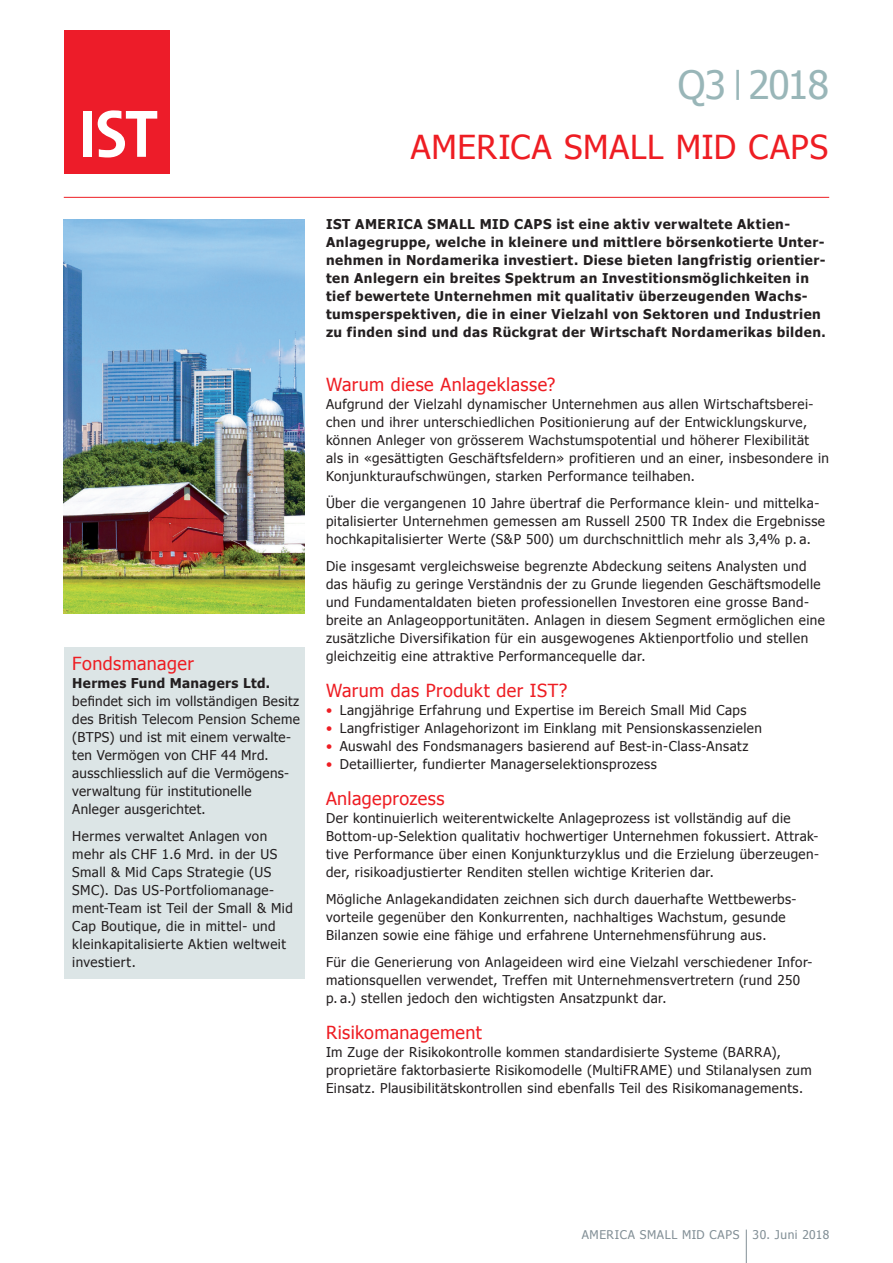
<style>
.page{position:relative;width:893px;height:1263px;background:#fff}
.page>*{position:absolute;margin:0;border:0;box-sizing:border-box;transform-origin:0 0}
.t1{font:39px "Tahoma";letter-spacing:-.03em;color:#99b6b8}
.t2{font:33px "Tahoma";letter-spacing:.025em;color:#ee1d23}
.t3{font:18px "Tahoma";letter-spacing:.025em;color:#ee1d23}
.t4{font:13.5px/18px "Tahoma";letter-spacing:.035em;color:#231f20}
.t5{font:700 13.5px/18px "Tahoma";letter-spacing:.035em;color:#231f20}
.t6{font:12px "Tahoma";letter-spacing:.045em;color:#828f96}
.s1{font-size:31.5px}
.s2{color:#ee1d23}
</style>
<div class="page">
<hr style="left:746px;top:1229px;width:1px;height:34px;background:#828f96">
<div style="left:65px;top:31px;width:105px;height:143px;background:#ed1c29"></div>
<div style="left:83px;top:111px;width:9px;height:46px;background:#fff"></div>
<svg style="left:98px;top:110px;width:59px;height:47px"></svg>
<hr style="left:64px;top:197px;width:765px;height:1px;background:#ee1d23">
<img style="left:64px;top:219px;width:241px;height:394px">
<div style="left:64px;top:647px;width:241px;height:332px;background:#dce5e6"></div>
<h3 class="t3" style="left:72px;top:651px;width:123px">Fondsmanager</h3>
<p class="t5" style="left:72px;top:673px;width:199px">Hermes Fund Managers Ltd.</p>
<p class="t4" style="left:72px;top:691px;width:229px">befindet sich im vollständigen Besitz des British Telecom Pension Scheme (BTPS) und ist mit einem verwalte&shy;ten Vermögen von CHF 44 Mrd. ausschliesslich auf die Vermögens&shy;verwaltung für institutionelle<br>Anleger ausgerichtet.</p>
<p class="t4" style="left:72px;top:826px;width:222px">Hermes verwaltet Anlagen von mehr als CHF 1.6 Mrd. in der US<br>Small &amp; Mid Caps Strategie (US<br>SMC). Das US-Portfoliomanage&shy;ment-Team ist Teil der Small &amp; Mid<br>Cap Boutique, die in mittel- und kleinkapitalisierte Aktien weltweit investiert.</p>
<h1 class="t1" style="left:678px;top:59px;width:153px">Q3 <span class="s1">|</span> 2018</h1>
<h2 class="t2" style="left:411px;top:125px;width:419px">AMERICA SMALL MID CAPS</h2>
<p class="t5" style="left:326px;top:215px;width:501px">IST AMERICA SMALL MID CAPS ist eine aktiv verwaltete Aktien-Anlagegruppe, welche in kleinere und mittlere börsenkotierte Unter&shy;nehmen in Nordamerika investiert. Diese bieten langfristig orientier&shy;ten Anlegern ein breites Spektrum an Investitionsmöglichkeiten in tief bewertete Unternehmen mit qualitativ überzeugenden Wachs&shy;tumsperspektiven, die in einer Vielzahl von Sektoren und Industrien zu finden sind und das Rückgrat der Wirtschaft Nordamerikas bilden.</p>
<h3 class="t3" style="left:326px;top:373px;width:231px">Warum diese Anlageklasse?</h3>
<p class="t4" style="left:326px;top:395px;width:504px">Aufgrund der Vielzahl dynamischer Unternehmen aus allen Wirtschaftsberei&shy;chen und ihrer unterschiedlichen Positionierung auf der Entwicklungskurve, können Anleger von grösserem Wachstumspotential und höherer Flexibilität als in «gesättigten Geschäftsfeldern» profitieren und an einer, insbesondere in Konjunkturaufschwüngen, starken Performance teilhaben.</p>
<p class="t4" style="left:326px;top:494px;width:500px">Über die vergangenen 10 Jahre übertraf die Performance klein- und mittelka&shy;pitalisierter Unternehmen gemessen am Russell 2500 TR Index die Ergebnisse hochkapitalisierter Werte (S&amp;P 500) um durchschnittlich mehr als 3,4% p. a.</p>
<p class="t4" style="left:326px;top:557px;width:500px">Die insgesamt vergleichsweise begrenzte Abdeckung seitens Analysten und das häufig zu geringe Verständnis der zu Grunde liegenden Geschäftsmodelle und Fundamentaldaten bieten professionellen Investoren eine grosse Band&shy;breite an Anlageopportunitäten. Anlagen in diesem Segment ermöglichen eine zusätzliche Diversifikation für ein ausgewogenes Aktienportfolio und stellen gleichzeitig eine attraktive Performancequelle dar.</p>
<h3 class="t3" style="left:326px;top:679px;width:243px">Warum das Produkt der IST?</h3>
<p class="t4" style="left:326px;top:701px;width:422px"><span class="s2">•</span> Langjährige Erfahrung und Expertise im Bereich Small Mid Caps</p>
<p class="t4" style="left:326px;top:719px;width:438px"><span class="s2">•</span> Langfristiger Anlagehorizont im Einklang mit Pensionskassenzielen</p>
<p class="t4" style="left:326px;top:737px;width:424px"><span class="s2">•</span> Auswahl des Fondsmanagers basierend auf Best-in-Class-Ansatz</p>
<p class="t4" style="left:326px;top:755px;width:332px"><span class="s2">•</span> Detaillierter, fundierter Managerselektionsprozess</p>
<h3 class="t3" style="left:326px;top:787px;width:120px">Anlageprozess</h3>
<p class="t4" style="left:326px;top:809px;width:495px">Der kontinuierlich weiterentwickelte Anlageprozess ist vollständig auf die Bottom-up-Selektion qualitativ hochwertiger Unternehmen fokussiert. Attrak&shy;tive Performance über einen Konjunkturzyklus und die Erzielung überzeugen&shy;der, risikoadjustierter Renditen stellen wichtige Kriterien dar.</p>
<p class="t4" style="left:326px;top:890px;width:471px">Mögliche Anlagekandidaten zeichnen sich durch dauerhafte Wettbewerbs&shy;vorteile gegenüber den Konkurrenten, nachhaltiges Wachstum, gesunde<br>Bilanzen sowie eine fähige und erfahrene Unternehmensführung aus.</p>
<p class="t4" style="left:326px;top:953px;width:488px">Für die Generierung von Anlageideen wird eine Vielzahl verschiedener Infor&shy;mationsquellen verwendet, Treffen mit Unternehmensvertretern (rund 250 p. a.) stellen jedoch den wichtigsten Ansatzpunkt dar.</p>
<h3 class="t3" style="left:326px;top:1021px;width:157px">Risikomanagement</h3>
<p class="t4" style="left:326px;top:1043px;width:487px">Im Zuge der Risikokontrolle kommen standardisierte Systeme (BARRA), proprietäre faktorbasierte Risikomodelle (MultiFRAME) und Stilanalysen zum<br>Einsatz. Plausibilitätskontrollen sind ebenfalls Teil des Risikomanagements.</p>
<p class="t6" style="left:582px;top:1227px;width:249px">AMERICA SMALL MID CAPS 30. Juni 2018</p>
</div>
